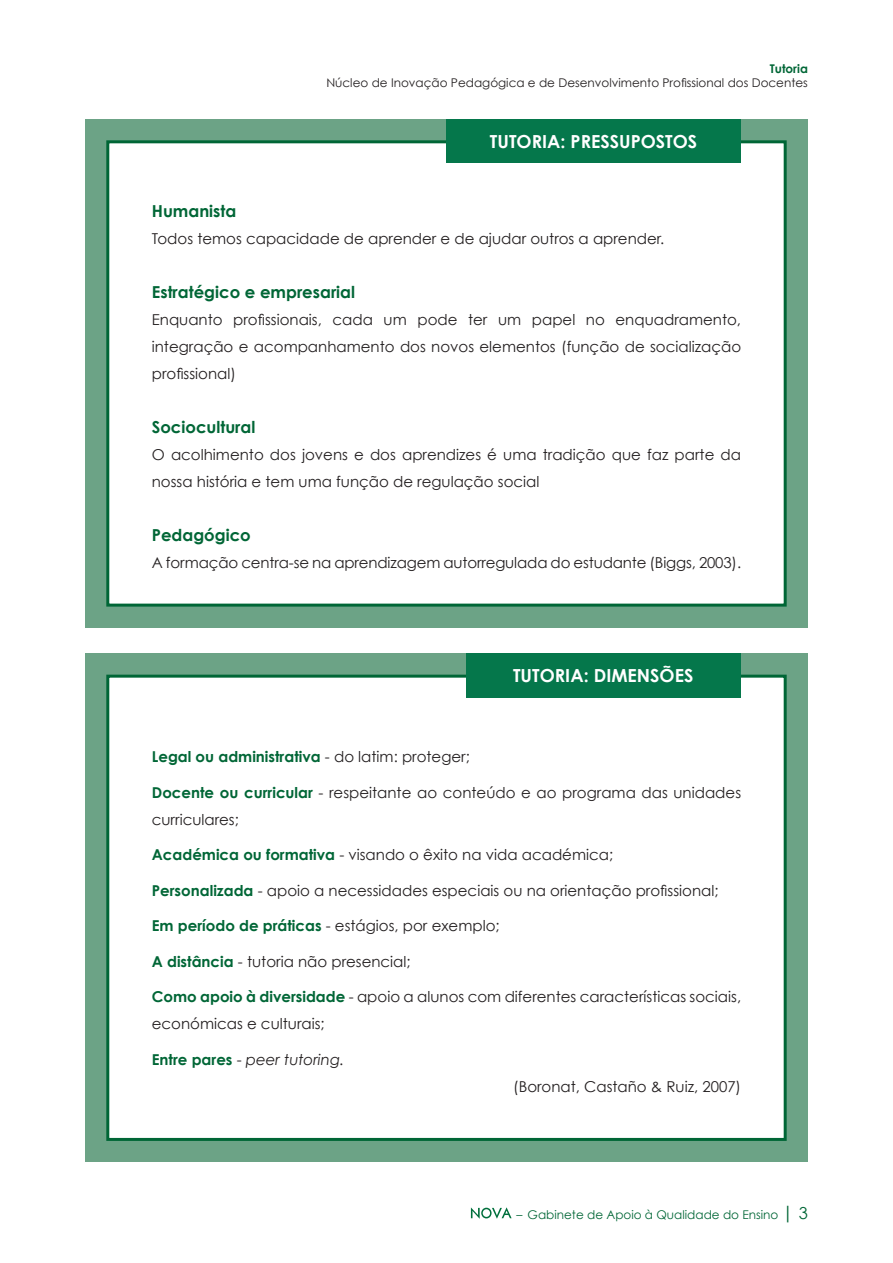
<style>
.page{position:relative;width:893px;height:1263px;background:#fff}
.page>*{position:absolute;margin:0;border:0;box-sizing:border-box;transform-origin:0 0}
.t1{font:700 18px "Century Gothic";color:#fff}
.t2{font:700 16.5px "Century Gothic";color:#006636}
.t3{font:15px/27px "Century Gothic";color:#231f20}
.t4{font:700 15px "Century Gothic";color:#006636}
.t5{font:italic 15px "Century Gothic";color:#231f20}
.t6{font:12px "Century Gothic";color:#231f20}
.t7{font:12px "Century Gothic";color:#006636}
.t8{font:700 12px "Century Gothic";color:#006636}
.s1{font-weight:400;color:#231f20}
.s2{font-weight:700;color:#006636}
.s3{font-weight:700;font-style:normal;color:#006636}
.s4{font-style:normal}
.s5{font-size:18px}
.s6{font-size:16.5px}
</style>
<div class="page">
<svg style="left:471px;top:1207px;width:41px;height:12px"></svg>
<div style="left:85px;top:119px;width:723px;height:509px;background:#6ca386"></div>
<div style="left:108px;top:142px;width:677px;height:463px;background:#fff"></div>
<div style="left:106px;top:140px;width:681px;height:467px;border:3px solid #006636"></div>
<div style="left:85px;top:653px;width:723px;height:509px;background:#6ca386"></div>
<div style="left:108px;top:676px;width:677px;height:463px;background:#fff"></div>
<div style="left:106px;top:675px;width:681px;height:466px;border:3px solid #006636"></div>
<div style="left:466px;top:653px;width:275px;height:45px;background:#05774b"></div>
<div style="left:446px;top:119px;width:295px;height:44px;background:#05774b"></div>
<p class="t8" style="left:770px;top:61px;width:40px">Tutoria</p>
<p class="t6" style="left:326px;top:76px;width:483px">Núcleo de Inovação Pedagógica e de Desenvolvimento Profissional dos Docentes</p>
<p class="t1" style="left:601px;top:130px;width:69px">Âmbito</p>
<p class="t1" style="left:490px;top:130px;width:122px">Tutoria: pressup</p>
<p class="t1" style="left:641px;top:130px;width:57px">ostos</p>
<p class="t2" style="left:152px;top:201px;width:86px">Humanista</p>
<p class="t3" style="left:152px;top:225px;width:514px">Todos temos capacidade de aprender e de ajudar outros a aprender.</p>
<p class="t2" style="left:152px;top:282px;width:205px">Estratégico e empresarial</p>
<p class="t3" style="left:152px;top:306px;width:591px;text-align:justify">Enquanto profissionais, cada um pode ter um papel no enquadramento, integração e acompanhamento dos novos elementos (função de socialização profissional)</p>
<p class="t2" style="left:152px;top:417px;width:105px">Sociocultural</p>
<p class="t3" style="left:152px;top:441px;width:591px">O acolhimento dos jovens e dos aprendizes é uma tradição que faz parte da nossa história e tem uma função de regulação social</p>
<p class="t2" style="left:152px;top:525px;width:100px">Pedagógico</p>
<p class="t3" style="left:152px;top:549px;width:591px">A formação centra-se na aprendizagem autorregulada do estudante (Biggs, 2003).</p>
<p class="t1" style="left:601px;top:664px;width:69px">Âmbito</p>
<p class="t1" style="left:513px;top:664px;width:180px">Tutoria: dimensões</p>
<p class="t4" style="left:152px;top:747px;width:320px">Legal ou administrativa <span class="s1">- do latim: proteger;</span></p>
<p class="t3" style="left:152px;top:778px;width:591px"><span class="s2">Docente ou curricular</span> - respeitante ao conteúdo e ao programa das unidades curriculares;</p>
<p class="t3" style="left:152px;top:841px;width:463px"><span class="s2">Académica ou formativa</span> - visando o êxito na vida académica;</p>
<p class="t3" style="left:152px;top:876px;width:568px"><span class="s2">Personalizada</span> - apoio a necessidades especiais ou na orientação profissional;</p>
<p class="t3" style="left:152px;top:912px;width:349px"><span class="s2">Em período de práticas</span> - estágios, por exemplo;</p>
<p class="t3" style="left:152px;top:947px;width:260px"><span class="s2">A distância</span> - tutoria não presencial;</p>
<p class="t3" style="left:152px;top:983px;width:591px"><span class="s2">Como apoio à diversidade</span> - apoio a alunos com diferentes características sociais, económicas e culturais;</p>
<p class="t5" style="left:152px;top:1050px;width:194px"><span class="s3">Entre pares</span> <span class="s4">-</span> peer tutoring.</p>
<p class="t3" style="left:513px;top:1072px;width:229px">(Boronat, Castaño &amp; Ruiz, 2007)</p>
<p class="t7" style="left:517px;top:1207px;width:293px">– Gabinete de Apoio à Qualidade do Ensino <span class="s5">|</span> <span class="s6">3</span></p>
</div>
